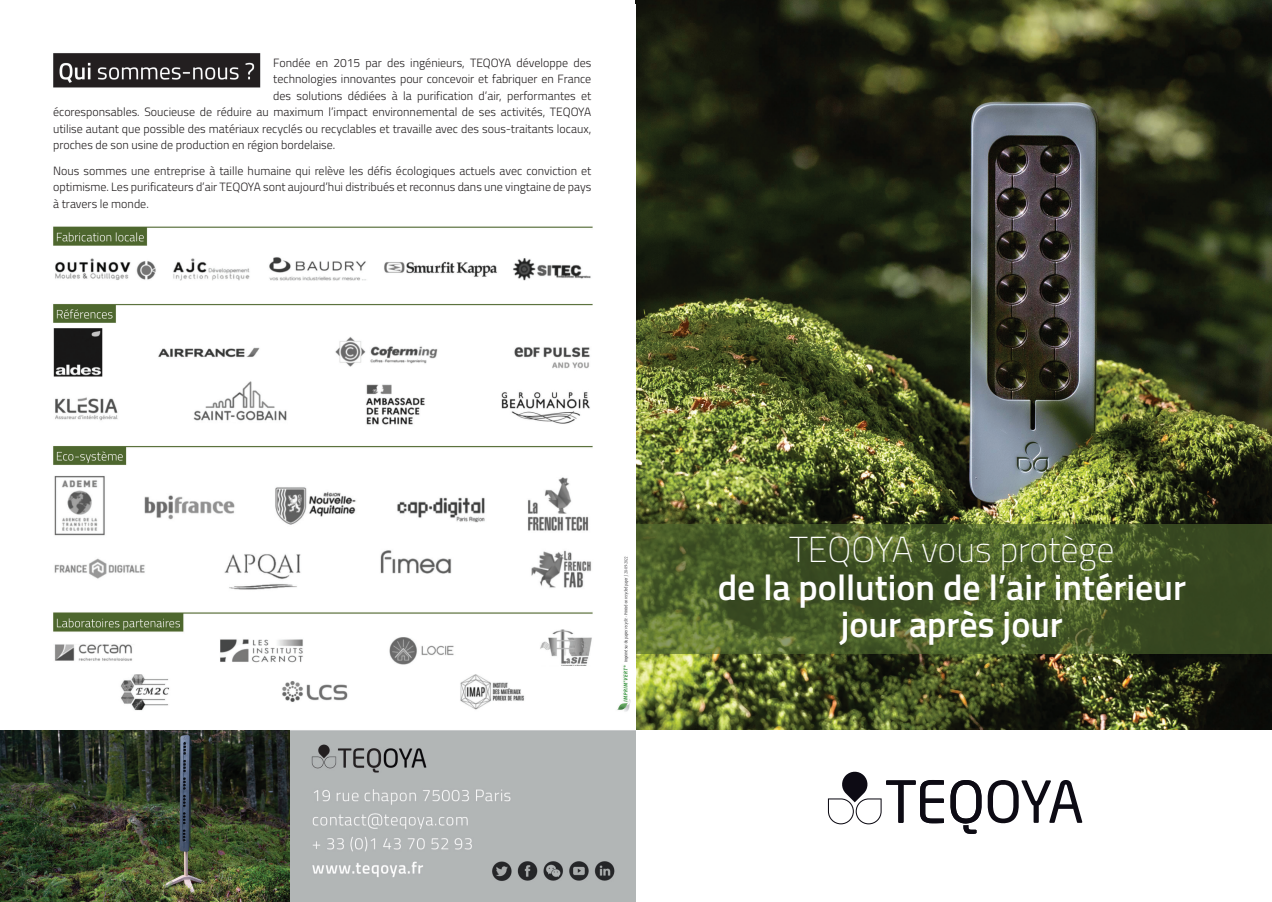
<style>
.page{position:relative;width:1272px;height:902px;background:#fff}
.page>*{position:absolute;margin:0;border:0;box-sizing:border-box;transform-origin:0 0}
.t1{font:600 36px/37.5px "Titillium Web";color:#fff;text-align:center}
.t2{font:200 36px "Titillium Web";color:#fff}
.t3{font:300 12px/16.5px "Titillium Web";color:#231f20;text-align:justify}
</style>
<div class="page">
<img style="left:636px;top:0;width:635px;height:729px">
<svg style="left:987px;top:780px;width:95px;height:43px"></svg>
<svg style="left:828px;top:771px;width:115px;height:53px"></svg>
<svg style="left:950px;top:780px;width:31px;height:53px"></svg>
<svg style="left:636px;top:524px;width:635px;height:129px;background:#485b29"></svg>
<img style="left:53px;top:226px;width:583px;height:675px">
<img style="left:0;top:730px;width:289px;height:171px">
<svg style="left:53px;top:53px;width:208px;height:35px;background:#403d3e"></svg>
<img style="left:298px;top:734px;width:227px;height:148px">
<img style="left:477px;top:848px;width:148px;height:44px">
<p class="t3" style="left:273px;top:54px;width:319px">Fondée en 2015 par des ingénieurs, TEQOYA développe des</p>
<p class="t3" style="left:273px;top:70px;width:319px">technologies innovantes pour concevoir et fabriquer en France</p>
<p class="t3" style="left:273px;top:87px;width:319px">des solutions dédiées à la purification d’air, performantes et</p>
<p class="t3" style="left:53px;top:103px;width:539px">écoresponsables. Soucieuse de réduire au maximum l’impact environnemental de ses activités, TEQOYA</p>
<p class="t3" style="left:53px;top:120px;width:539px">utilise autant que possible des matériaux recyclés ou recyclables et travaille avec des sous-traitants locaux,</p>
<p class="t3" style="left:53px;top:136px;width:284px">proches de son usine de production en région bordelaise.</p>
<p class="t3" style="left:53px;top:162px;width:539px">Nous sommes une entreprise à taille humaine qui relève les défis écologiques actuels avec conviction et optimisme. Les purificateurs d’air TEQOYA sont aujourd’hui distribués et reconnus dans une vingtaine de pays à travers le monde.</p>
<h1 class="t2" style="left:789px;top:523px;width:327px">TEQOYA vous protège</h1>
<h1 class="t1" style="left:717px;top:566px;width:470px">de la pollution de l’air intérieur jour après jour</h1>
</div>
